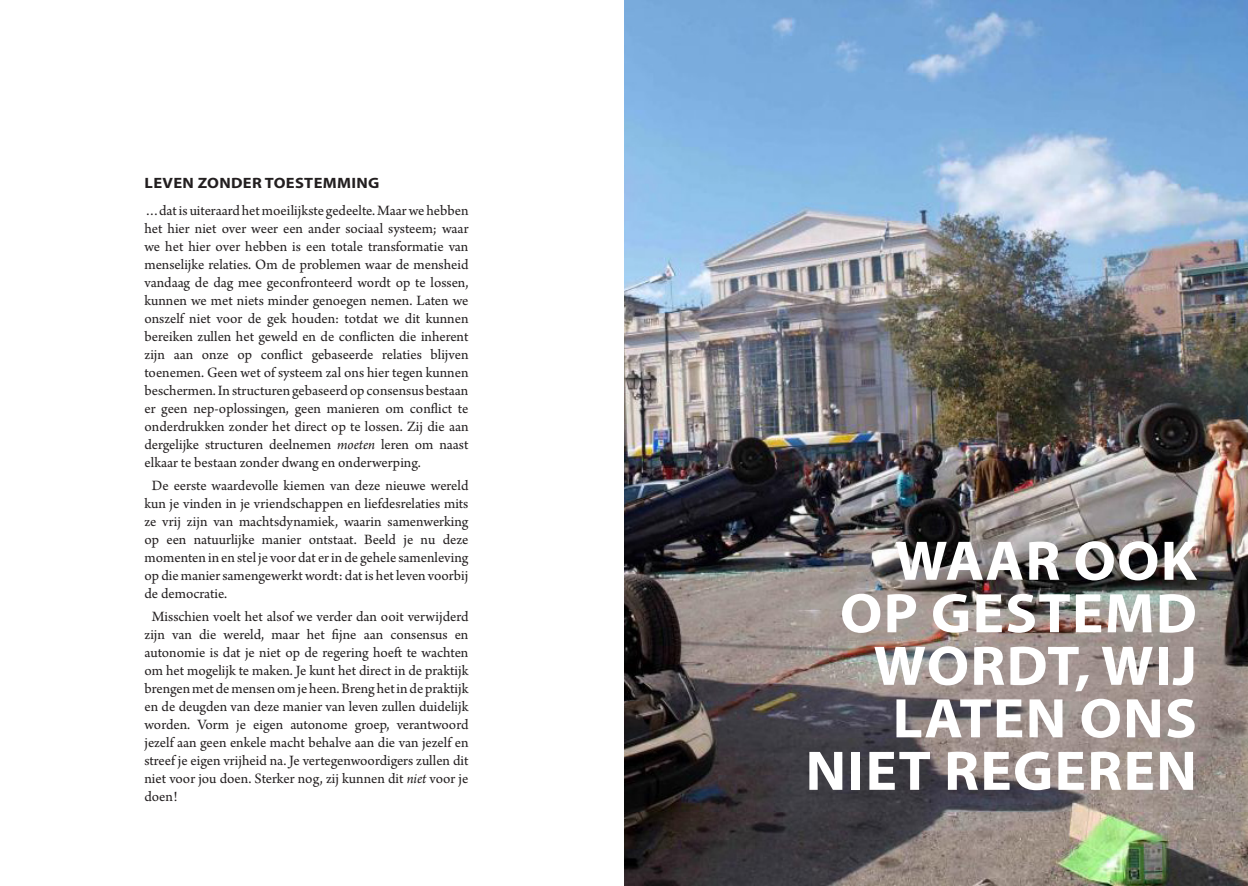
<style>
.page{position:relative;width:1248px;height:886px;background:#fff}
.page>*{position:absolute;margin:0;border:0;box-sizing:border-box;transform-origin:0 0}
.Klein_tekstkader_Str{font:700 56.25px/52.5px "Myriad Pro";letter-spacing:.02em;color:#fff;text-align:right;scale:1.05 1}
.Normaal_tekstkader{font:15px/18px "Arno Pro";color:#231f20;text-align:justify}
.Kopje_normaal_tekstk{font:700 15px "Myriad Pro";letter-spacing:.02em;color:#231f20;scale:1.1 1}
.s1{font-style:italic}
</style>
<div class="page">
<img style="left:624px;top:0;width:623px;height:886px">
<p class="Kopje_normaal_tekstk" style="left:145px;top:173px;width:215px">LEVEN ZONDER TOESTEMMING</p>
<p class="Normaal_tekstkader" style="left:144px;top:202px;width:325px">…dat is uiteraard het moeilijkste gedeelte. Maar we hebben het hier niet over weer een ander sociaal systeem; waar we het hier over hebben is een totale transformatie van menselijke relaties. Om de problemen waar de mensheid vandaag de dag mee geconfronteerd wordt op te lossen, kunnen we met niets minder genoegen nemen. Laten we onszelf niet voor de gek houden: totdat we dit kunnen bereiken zullen het geweld en de conflicten die inherent zijn aan onze op conflict gebaseerde relaties blijven toenemen. Geen wet of systeem zal ons hier tegen kunnen beschermen. In structuren gebaseerd op consensus bestaan er geen nep-oplossingen, geen manieren om conflict te onderdrukken zonder het direct op te lossen. Zij die aan dergelijke structuren deelnemen <span class="s1">moeten</span> leren om naast elkaar te bestaan zonder dwang en onderwerping.</p>
<p class="Normaal_tekstkader" style="left:144px;top:477px;width:325px;text-indent:8px">De eerste waardevolle kiemen van deze nieuwe wereld kun je vinden in je vriendschappen en liefdesrelaties mits ze vrij zijn van machtsdynamiek, waarin samenwerking op een natuurlijke manier ontstaat. Beeld je nu deze momenten in en stel je voor dat er in de gehele samenleving op die manier samengewerkt wordt: dat is het leven voorbij de democratie.</p>
<p class="Normaal_tekstkader" style="left:144px;top:608px;width:325px;text-indent:8px">Misschien voelt het alsof we verder dan ooit verwijderd zijn van die wereld, maar het fijne aan consensus en autonomie is dat je niet op de regering hoeft te wachten om het mogelijk te maken. Je kunt het direct in de praktijk brengen met de mensen om je heen. Breng het in de praktijk en de deugden van deze manier van leven zullen duidelijk worden. Vorm je eigen autonome groep, verantwoord jezelf aan geen enkele macht behalve aan die van jezelf en streef je eigen vrijheid na. Je vertegenwoordigers zullen dit niet voor jou doen. Sterker nog, zij kunnen dit <span class="s1">niet</span> voor je doen!</p>
<p class="Klein_tekstkader_Str" style="left:805px;top:533px;width:374px">WAAR OOK<br>OP GESTEMD<br>WORDT, WIJ<br>LATEN ONS<br>NIET REGEREN</p>
</div>
